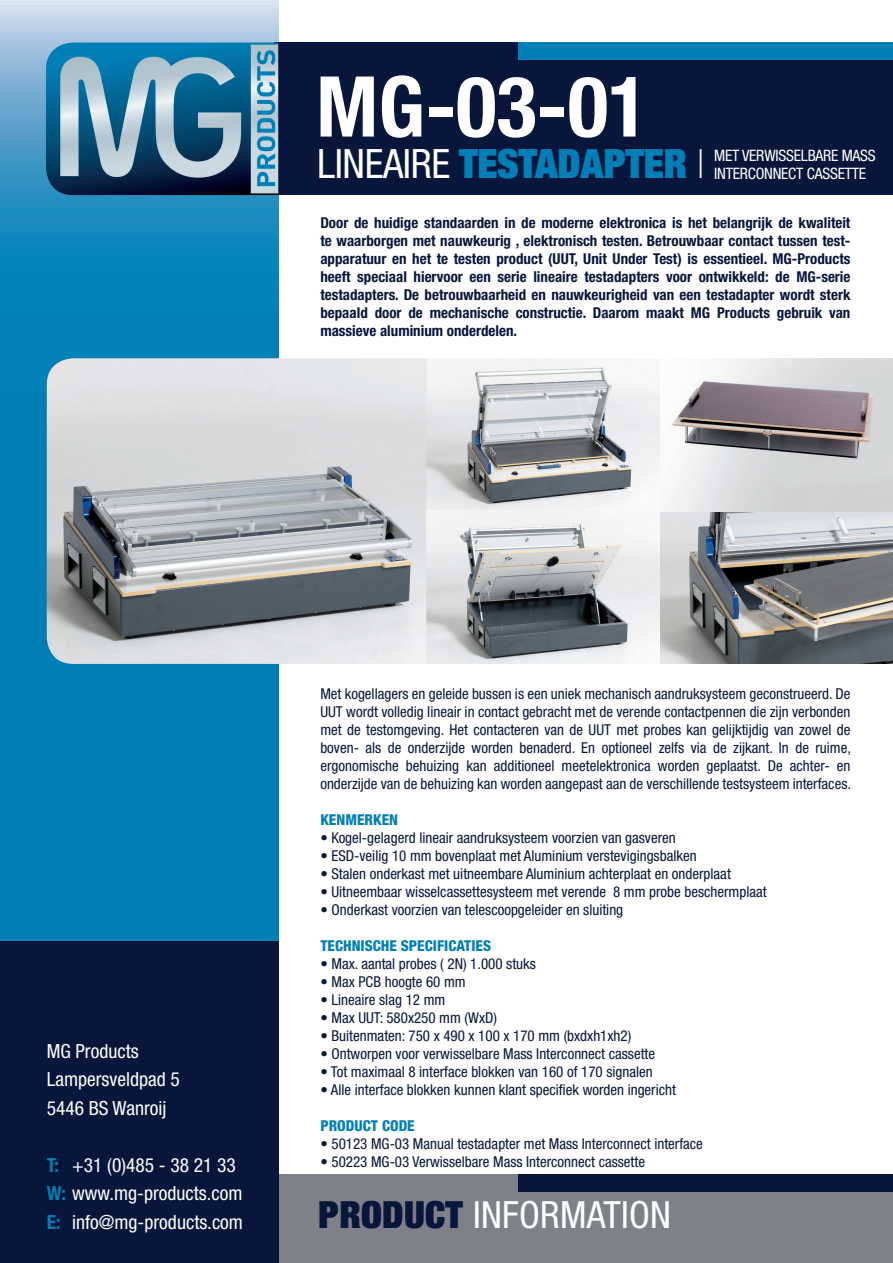
<style>
.page{position:relative;width:893px;height:1263px;background:#fff}
.page>*{position:absolute;margin:0;border:0;box-sizing:border-box;transform-origin:0 0}
.t1{font:700 condensed 84px "Helvetica Neue LT Std";color:#fff}
.t2{font:900 condensed 40.5px "Helvetica Neue LT Std";letter-spacing:-.01em;color:#007fb6}
.t3{font:condensed 37.5px "Helvetica Neue LT Std";letter-spacing:.005em;color:#fff}
.t4{font:condensed 19.5px/28.5px "Helvetica Neue LT Std";color:#fff}
.t5{font:condensed 15.75px/18px "Helvetica Neue LT Std";letter-spacing:-.015em;color:#fff}
.t6{font:condensed 15px/18px "Helvetica Neue LT Std";color:#07163a;text-align:justify}
.t7{font:700 condensed 15px/18px "Helvetica Neue LT Std";color:#07163a;text-align:justify}
.t8{font:800 condensed 15px "Helvetica Neue LT Std";color:#007fb6}
.s1{font-weight:400;color:#fff}
.s2{font-weight:100;color:#fff}
.s3{font-weight:700;color:#007fb6}
.s4{font-weight:900;color:#07163a}
</style>
<div class="page">
<div style="left:264px;top:1174px;width:629px;height:89px;background:#7e8288"></div>
<svg style="left:0;top:0;width:278px;height:941px;background:#1589bc"></svg>
<div style="left:0;top:941px;width:278px;height:322px;background:#07163a"></div>
<div style="left:274px;top:43px;width:619px;height:152px;background:#07163a"></div>
<img style="left:46px;top:43px;width:232px;height:152px">
<div style="left:518px;top:43px;width:375px;height:17px;background:#007fb6"></div>
<div style="left:518px;top:1174px;width:375px;height:17px;background:#07163a"></div>
<img style="left:47px;top:358px;width:846px;height:306px">
<h1 class="t1" style="left:316px;top:56px;width:334px">MG-03-01</h1>
<h2 class="t2" style="left:317px;top:138px;width:388px"><span class="s1">LINEAIRE</span> TESTADAPTER <span class="s2">I</span></h2>
<p class="t5" style="left:714px;top:146px;width:148px">MET VERWISSELBARE Mass<br>Interconnect cassette</p>
<p class="t7" style="left:320px;top:213px;width:532px">Door de huidige standaarden in de moderne elektronica is het belangrijk de kwaliteit te waarborgen met nauwkeurig , elektronisch testen. Betrouwbaar contact tussen test&shy;apparatuur en het te testen product (UUT, Unit Under Test) is essentieel. MG-Products heeft speciaal hiervoor een serie lineaire testadapters voor ontwikkeld: de MG-serie testadapters. De betrouwbaarheid en nauwkeurigheid van een testadapter wordt sterk bepaald door de mechanische constructie. Daarom maakt MG Products gebruik van massieve aluminium onderdelen.</p>
<h3 class="t4" style="left:47px;top:1037px;width:135px">MG Products<br>Lampersveldpad 5<br>5446 BS Wanroij</h3>
<h3 class="t4" style="left:47px;top:1151px;width:198px"><span class="s3">T:</span> +31 (0)485 - 38 21 33<br><span class="s3">W:</span> www.mg-products.com<br><span class="s3">E:</span> info@mg-products.com</h3>
<p class="t6" style="left:320px;top:684px;width:532px">Met kogellagers en geleide bussen is een uniek mechanisch aandruksysteem geconstrueerd. De UUT wordt volledig lineair in contact gebracht met de verende contactpennen die zijn verbonden met de testomgeving. Het contacteren van de UUT met probes kan gelijktijdig van zowel de boven- als de onderzijde worden benaderd. En optioneel zelfs via de zijkant. In de ruime, ergonomische behuizing kan additioneel meetelektronica worden geplaatst. De achter- en onderzijde van de behuizing kan worden aangepast aan de verschillende testsysteem interfaces.</p>
<p class="t8" style="left:320px;top:810px;width:79px">KENMERKEN</p>
<p class="t6" style="left:320px;top:828px;width:357px">• Kogel-gelagerd lineair aandruksysteem voorzien van gasveren</p>
<p class="t6" style="left:320px;top:846px;width:378px">• ESD-veilig 10 mm bovenplaat met Aluminium verstevigingsbalken</p>
<p class="t6" style="left:320px;top:864px;width:412px">• Stalen onderkast met uitneembare Aluminium achterplaat en onderplaat</p>
<p class="t6" style="left:320px;top:882px;width:448px">• Uitneembaar wisselcassettesysteem met verende 8 mm probe beschermplaat</p>
<p class="t6" style="left:320px;top:900px;width:304px">• Onderkast voorzien van telescoopgeleider en sluiting</p>
<p class="t8" style="left:320px;top:936px;width:172px">TECHNISCHE SPECIFICATIES</p>
<p class="t6" style="left:320px;top:954px;width:217px">• Max. aantal probes ( 2N) 1.000 stuks</p>
<p class="t6" style="left:320px;top:972px;width:147px">• Max PCB hoogte 60 mm</p>
<p class="t6" style="left:320px;top:990px;width:127px">• Lineaire slag 12 mm</p>
<p class="t6" style="left:320px;top:1008px;width:178px">• Max UUT: 580x250 mm (WxD)</p>
<p class="t6" style="left:320px;top:1026px;width:312px">• Buitenmaten: 750 x 490 x 100 x 170 mm (bxdxh1xh2)</p>
<p class="t6" style="left:320px;top:1044px;width:336px">• Ontworpen voor verwisselbare Mass Interconnect cassette</p>
<p class="t6" style="left:320px;top:1062px;width:334px">• Tot maximaal 8 interface blokken van 160 of 170 signalen</p>
<p class="t6" style="left:320px;top:1080px;width:357px">• Alle interface blokken kunnen klant specifiek worden ingericht</p>
<p class="t8" style="left:320px;top:1116px;width:96px">PRODUCT CODE</p>
<p class="t6" style="left:320px;top:1134px;width:384px">• 50123 MG-03 Manual testadapter met Mass Interconnect interface</p>
<p class="t6" style="left:320px;top:1152px;width:326px">• 50223 MG-03 Verwisselbare Mass Interconnect cassette</p>
<h3 class="t3" style="left:318px;top:1193px;width:354px"><span class="s4">PRODUCT</span> INFORMATION</h3>
</div>
